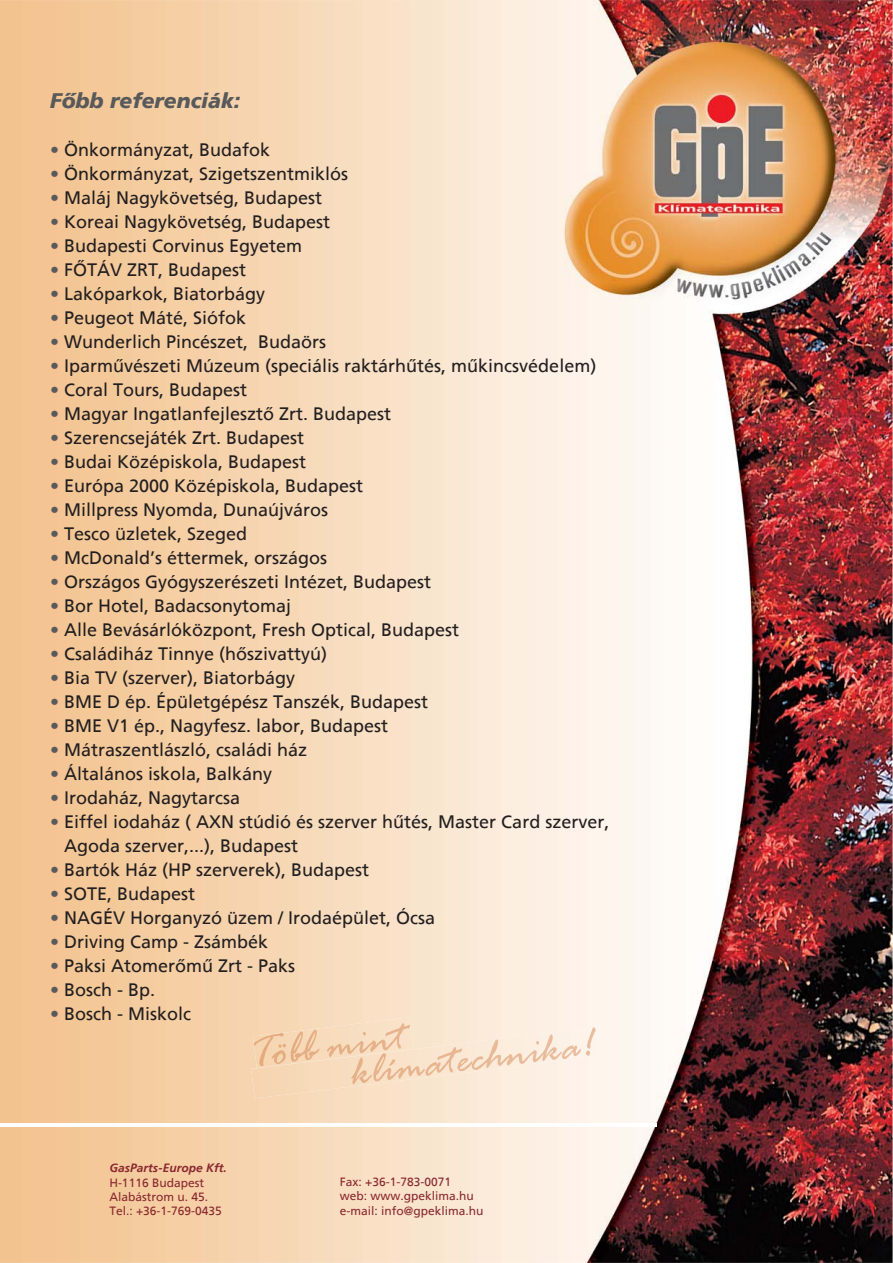
<style>
.page{position:relative;width:893px;height:1263px;background:#fff}
.page>*{position:absolute;margin:0;border:0;box-sizing:border-box;transform-origin:0 0}
.t1{font:italic 900 21px "H Fruti";color:#58595b}
.t2{font:18px/24px "H Fruti";color:#231f20}
.t3{font:12px/14.4px "H Fruti";color:#8a2930}
.t4{font:italic 700 12px "H Fruti";color:#8a2930}
.s1{color:#58595b}
</style>
<div class="page">
<img style="left:0;top:0;width:892px;height:1263px">
<hr style="left:0;top:1123px;width:656px;height:4px;background:#fff">
<img style="left:253px;top:1017px;width:160px;height:10px">
<img style="left:251px;top:1027px;width:348px;height:71px">
<img style="left:352px;top:1058px;width:20px;height:26px">
<p class="t1" style="left:50px;top:88px;width:192px">Főbb referenciák:</p>
<p class="t2" style="left:50px;top:138px;width:222px"><span class="s1">•</span> Önkormányzat, Budafok</p>
<p class="t2" style="left:50px;top:162px;width:300px"><span class="s1">•</span> Önkormányzat, Szigetszentmiklós</p>
<p class="t2" style="left:50px;top:186px;width:274px"><span class="s1">•</span> Maláj Nagykövetség, Budapest</p>
<p class="t2" style="left:50px;top:210px;width:282px"><span class="s1">•</span> Koreai Nagykövetség, Budapest</p>
<p class="t2" style="left:50px;top:234px;width:254px"><span class="s1">•</span> Budapesti Corvinus Egyetem</p>
<p class="t2" style="left:50px;top:258px;width:198px"><span class="s1">•</span> FŐTÁV ZRT, Budapest</p>
<p class="t2" style="left:50px;top:282px;width:217px"><span class="s1">•</span> Lakóparkok, Biatorbágy</p>
<p class="t2" style="left:50px;top:306px;width:198px"><span class="s1">•</span> Peugeot Máté, Siófok</p>
<p class="t2" style="left:50px;top:330px;width:278px"><span class="s1">•</span> Wunderlich Pincészet, Budaörs</p>
<p class="t2" style="left:50px;top:354px;width:548px"><span class="s1">•</span> Iparművészeti Múzeum (speciális raktárhűtés, műkincsvédelem)</p>
<p class="t2" style="left:50px;top:378px;width:199px"><span class="s1">•</span> Coral Tours, Budapest</p>
<p class="t2" style="left:50px;top:402px;width:343px"><span class="s1">•</span> Magyar Ingatlanfejlesztő Zrt. Budapest</p>
<p class="t2" style="left:50px;top:426px;width:256px"><span class="s1">•</span> Szerencsejáték Zrt. Budapest</p>
<p class="t2" style="left:50px;top:450px;width:258px"><span class="s1">•</span> Budai Középiskola, Budapest</p>
<p class="t2" style="left:50px;top:474px;width:315px"><span class="s1">•</span> Európa 2000 Középiskola, Budapest</p>
<p class="t2" style="left:50px;top:498px;width:280px"><span class="s1">•</span> Millpress Nyomda, Dunaújváros</p>
<p class="t2" style="left:50px;top:522px;width:199px"><span class="s1">•</span> Tesco üzletek, Szeged</p>
<p class="t2" style="left:50px;top:546px;width:279px"><span class="s1">•</span> McDonald’s éttermek, országos</p>
<p class="t2" style="left:50px;top:570px;width:383px"><span class="s1">•</span> Országos Gyógyszerészeti Intézet, Budapest</p>
<p class="t2" style="left:50px;top:594px;width:243px"><span class="s1">•</span> Bor Hotel, Badacsonytomaj</p>
<p class="t2" style="left:50px;top:618px;width:411px"><span class="s1">•</span> Alle Bevásárlóközpont, Fresh Optical, Budapest</p>
<p class="t2" style="left:50px;top:642px;width:279px"><span class="s1">•</span> Családiház Tinnye (hőszivattyú)</p>
<p class="t2" style="left:50px;top:666px;width:247px"><span class="s1">•</span> Bia TV (szerver), Biatorbágy</p>
<p class="t2" style="left:50px;top:690px;width:380px"><span class="s1">•</span> BME D ép. Épületgépész Tanszék, Budapest</p>
<p class="t2" style="left:50px;top:714px;width:340px"><span class="s1">•</span> BME V1 ép., Nagyfesz. labor, Budapest</p>
<p class="t2" style="left:50px;top:738px;width:259px"><span class="s1">•</span> Mátraszentlászló, családi ház</p>
<p class="t2" style="left:50px;top:762px;width:224px"><span class="s1">•</span> Általános iskola, Balkány</p>
<p class="t2" style="left:50px;top:786px;width:192px"><span class="s1">•</span> Irodaház, Nagytarcsa</p>
<p class="t2" style="left:64px;top:810px;width:547px;text-indent:-14px"><span class="s1">•</span> Eiffel iodaház ( AXN stúdió és szerver hűtés, Master Card szerver,<br>Agoda szerver,...), Budapest</p>
<p class="t2" style="left:50px;top:858px;width:321px"><span class="s1">•</span> Bartók Ház (HP szerverek), Budapest</p>
<p class="t2" style="left:50px;top:882px;width:147px"><span class="s1">•</span> SOTE, Budapest</p>
<p class="t2" style="left:50px;top:906px;width:387px"><span class="s1">•</span> NAGÉV Horganyzó üzem / Irodaépület, Ócsa</p>
<p class="t2" style="left:50px;top:930px;width:220px"><span class="s1">•</span> Driving Camp - Zsámbék</p>
<p class="t2" style="left:50px;top:954px;width:247px"><span class="s1">•</span> Paksi Atomerőmű Zrt - Paks</p>
<p class="t2" style="left:50px;top:978px;width:106px"><span class="s1">•</span> Bosch - Bp.</p>
<p class="t2" style="left:50px;top:1002px;width:142px"><span class="s1">•</span> Bosch - Miskolc</p>
<p class="t4" style="left:109px;top:1161px;width:119px">GasParts-Europe Kft.</p>
<p class="t3" style="left:109px;top:1175px;width:114px">H-1116 Budapest<br>Alabástrom u. 45.<br>Tel.: +36-1-769-0435</p>
<p class="t3" style="left:340px;top:1175px;width:145px">Fax: +36-1-783-0071<br>web: www.gpeklima.hu e-mail: info@gpeklima.hu</p>
</div>
